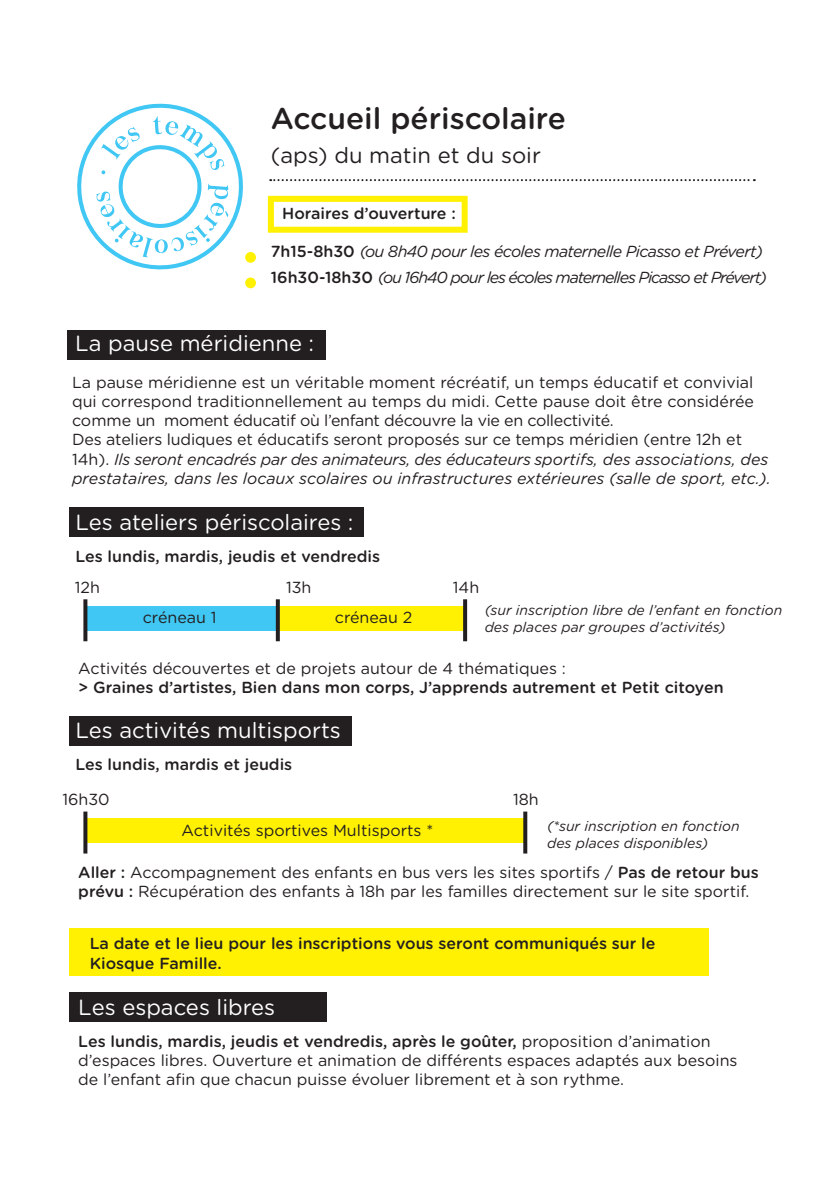
<style>
.page{position:relative;width:840px;height:1191px;background:#fff}
.page>*{position:absolute;margin:0;border:0;box-sizing:border-box;transform-origin:0 0}
.t1{font:500 30px "Gotham Rounded";color:#231f20}
.t2{font:22px "Gotham Rounded";color:#fff}
.t3{font:22px "Gotham Rounded";color:#231f20}
.t4{font:16px/19.2px "Gotham Rounded";color:#231f20;text-align:justify}
.t5{font:500 16px "Gotham Rounded";color:#231f20}
.t6{font:italic 16px/19.2px "Gotham Rounded";color:#231f20}
.t7{font:italic 16px "Gotham Rounded";letter-spacing:-.07em;color:#231f20}
.t8{font:italic 16px "Gotham Rounded";letter-spacing:-.04em;color:#231f20}
.t9{font:italic 14px "Gotham Rounded";color:#231f20}
.s1{font-weight:500;font-style:normal}
.s2{font-style:normal}
.s3{font-weight:500}
.s4{font-weight:400}
</style>
<div class="page">
<div style="left:69px;top:507px;width:294px;height:30px;background:#231f20"></div>
<div style="left:69px;top:716px;width:282px;height:30px;background:#231f20"></div>
<div style="left:69px;top:928px;width:639px;height:48px;background:#fff101"></div>
<div style="left:69px;top:992px;width:258px;height:30px;background:#231f20"></div>
<svg style="left:77px;top:103px;width:171px;height:167px"></svg>
<div style="left:268px;top:196px;width:199px;height:37px;border:6px solid #fff101"></div>
<div style="left:245px;top:252px;width:11px;height:11px;background:#fff101;border-radius:50%"></div>
<div style="left:245px;top:277px;width:11px;height:11px;background:#fff101;border-radius:50%"></div>
<svg style="left:270px;top:179px;width:484px;height:2px"></svg>
<div style="left:86px;top:606px;width:192px;height:25px;background:#40c7f4"></div>
<div style="left:279px;top:606px;width:186px;height:25px;background:#fff101"></div>
<div style="left:86px;top:818px;width:440px;height:25px;background:#fff101"></div>
<svg style="left:83px;top:599px;width:4px;height:42px"></svg>
<svg style="left:83px;top:811px;width:4px;height:42px"></svg>
<svg style="left:276px;top:599px;width:4px;height:42px"></svg>
<svg style="left:463px;top:599px;width:4px;height:42px"></svg>
<svg style="left:523px;top:811px;width:4px;height:42px"></svg>
<div style="left:67px;top:330px;width:258px;height:30px;background:#231f20"></div>
<p class="t1" style="left:271px;top:97px;width:296px">Accueil périscolaire</p>
<p class="t3" style="left:271px;top:140px;width:271px">(aps) du matin et du soir</p>
<p class="t5" style="left:282px;top:202px;width:175px">Horaires d’ouverture :</p>
<p class="t8" style="left:271px;top:240px;width:493px"><span class="s1">7h15-8h30</span> (ou 8h40 pour les écoles maternelle Picasso et Prévert)</p>
<p class="t7" style="left:271px;top:266px;width:497px"><span class="s1">16h30-18h30</span> (ou 16h40 pour les écoles maternelles Picasso et Prévert)</p>
<p class="t2" style="left:75px;top:328px;width:240px">La pause méridienne :</p>
<p class="t4" style="left:72px;top:372px;width:683px">La pause méridienne est un véritable moment récréatif, un temps éducatif et convivial qui correspond traditionnellement au temps du midi. Cette pause doit être considérée comme un moment éducatif où l’enfant découvre la vie en collectivité.</p>
<p class="t6" style="left:72px;top:429px;width:700px"><span class="s2">Des ateliers ludiques et éducatifs seront proposés sur ce temps méridien (entre 12h et<br>14h).</span> Ils seront encadrés par des animateurs, des éducateurs sportifs, des associations, des prestataires, dans les locaux scolaires ou infrastructures extérieures (salle de sport, etc.).</p>
<p class="t2" style="left:75px;top:507px;width:279px">Les ateliers périscolaires :</p>
<p class="t5" style="left:75px;top:544px;width:306px">Les lundis, mardis, jeudis et vendredis</p>
<p class="t4" style="left:75px;top:577px;width:27px">12h</p>
<p class="t4" style="left:286px;top:577px;width:27px">13h</p>
<p class="t4" style="left:452px;top:577px;width:28px">14h</p>
<p class="t4" style="left:143px;top:607px;width:75px">créneau 1</p>
<p class="t4" style="left:334px;top:607px;width:79px">créneau 2</p>
<p class="t9" style="left:484px;top:600px;width:299px">(sur inscription libre de l’enfant en fonction</p>
<p class="t9" style="left:484px;top:617px;width:242px">des places par groupes d’activités)</p>
<p class="t4" style="left:78px;top:657px;width:489px">Activités découvertes et de projets autour de 4 thématiques :</p>
<p class="t5" style="left:78px;top:675px;width:646px">&gt; Graines d’artistes, Bien dans mon corps, J’apprends autrement et Petit citoyen</p>
<p class="t2" style="left:75px;top:715px;width:267px">Les activités multisports</p>
<p class="t5" style="left:75px;top:753px;width:218px">Les lundis, mardis et jeudis</p>
<p class="t4" style="left:62px;top:789px;width:49px">16h30</p>
<p class="t4" style="left:513px;top:789px;width:27px">18h</p>
<p class="t9" style="left:547px;top:816px;width:194px">(*sur inscription en fonction</p>
<p class="t9" style="left:547px;top:833px;width:162px">des places disponibles)</p>
<p class="t4" style="left:181px;top:819px;width:253px">Activités sportives Multisports *</p>
<p class="t4" style="left:78px;top:861px;width:681px"><span class="s3">Aller :</span> Accompagnement des enfants en bus vers les sites sportifs / <span class="s3">Pas de retour bus</span></p>
<p class="t4" style="left:78px;top:881px;width:672px"><span class="s3">prévu :</span> Récupération des enfants à 18h par les familles directement sur le site sportif.</p>
<p class="t5" style="left:90px;top:931px;width:567px">La date et le lieu pour les inscriptions vous seront communiqués sur le</p>
<p class="t5" style="left:90px;top:951px;width:133px">Kiosque Famille.</p>
<p class="t2" style="left:78px;top:991px;width:198px">Les espaces libres</p>
<p class="t5" style="left:78px;top:1029px;width:633px">Les lundis, mardis, jeudis et vendredis, après le goûter, <span class="s4">proposition d’animation</span></p>
<p class="t4" style="left:78px;top:1049px;width:660px">d’espaces libres. Ouverture et animation de différents espaces adaptés aux besoins</p>
<p class="t4" style="left:78px;top:1069px;width:547px">de l’enfant afin que chacun puisse évoluer librement et à son rythme.</p>
</div>
